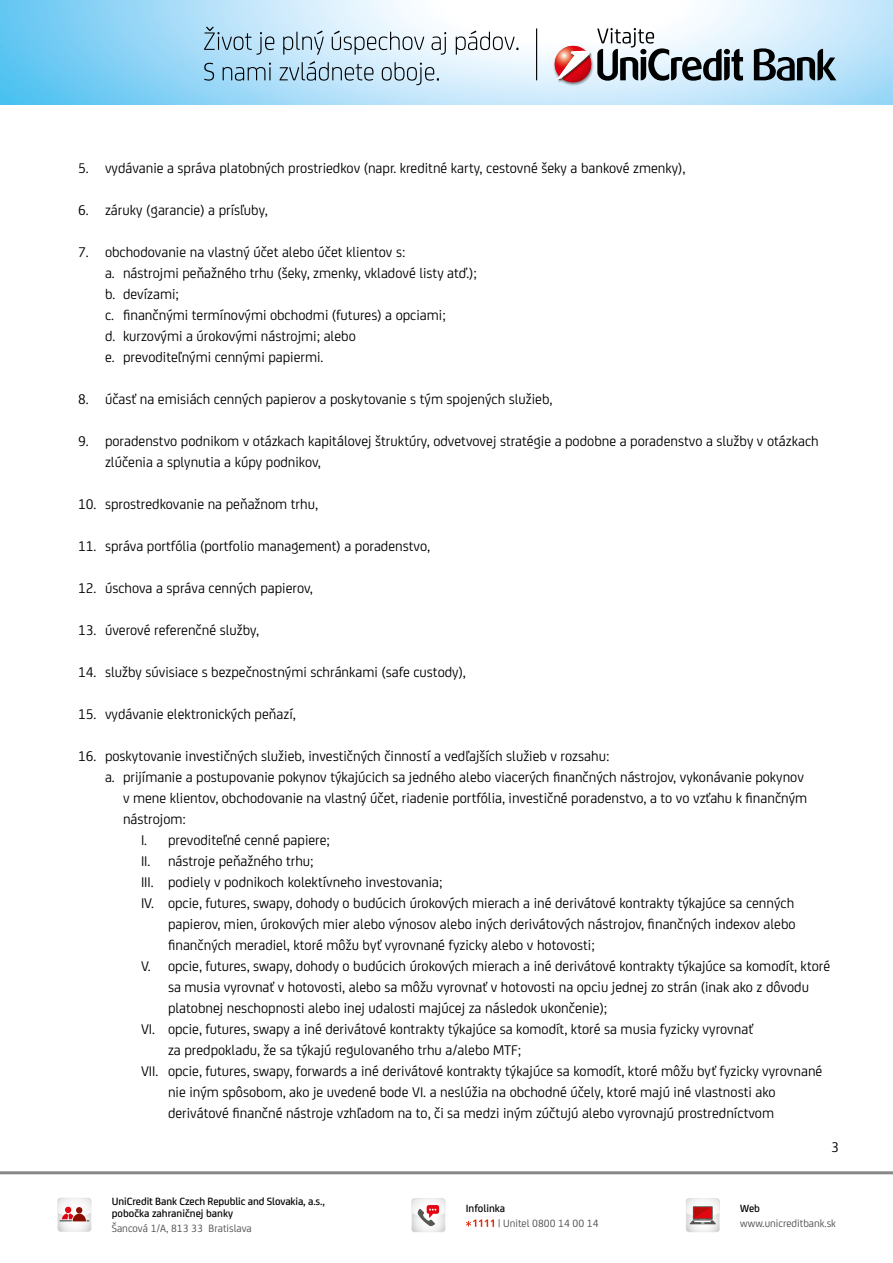
<style>
.page{position:relative;width:893px;height:1263px;background:#fff}
.page>*{position:absolute;margin:0;border:0;box-sizing:border-box;transform-origin:0 0}
.t1{font:15px/21px "Uni Credit";color:#000}
.t2{font:500 11.25px/12px "Uni Credit";letter-spacing:-.01em;color:#000}
.t3{font:11.25px "Uni Credit";color:#4a4a49}
</style>
<div class="page">
<img style="left:0;top:0;width:893px;height:104px">
<svg style="left:754px;top:48px;width:82px;height:33px;background:#6e808a"></svg>
<img style="left:553px;top:44px;width:41px;height:42px">
<svg style="left:555px;top:46px;width:36px;height:36px"></svg>
<img style="left:558px;top:51px;width:34px;height:32px">
<svg style="left:558px;top:51px;width:32px;height:29px"></svg>
<svg style="left:597px;top:28px;width:146px;height:53px"></svg>
<svg style="left:204px;top:27px;width:70px;height:28px;background:#a2c6da"></svg>
<svg style="left:283px;top:31px;width:41px;height:24px"></svg>
<svg style="left:332px;top:31px;width:92px;height:24px;background:#c2d0d9"></svg>
<svg style="left:432px;top:32px;width:14px;height:23px"></svg>
<svg style="left:456px;top:31px;width:62px;height:24px"></svg>
<svg style="left:204px;top:63px;width:10px;height:18px"></svg>
<svg style="left:223px;top:63px;width:48px;height:18px"></svg>
<svg style="left:279px;top:61px;width:94px;height:20px;background:#a1bdcd"></svg>
<svg style="left:382px;top:62px;width:57px;height:23px"></svg>
<hr style="left:536px;top:28px;width:1px;height:52px;background:#000">
<hr style="left:0;top:1171px;width:893px;height:3px;background:#878787">
<svg style="left:466px;top:1219px;width:28px;height:8px"></svg>
<svg style="left:411px;top:1198px;width:34px;height:34px"></svg>
<svg style="left:686px;top:1198px;width:34px;height:34px"></svg>
<svg style="left:57px;top:1198px;width:34px;height:34px"></svg>
<p class="t1" style="left:78px;top:156px;width:609px">5. vydávanie a správa platobných prostriedkov (napr. kreditné karty, cestovné šeky a bankové zmenky),</p>
<p class="t1" style="left:78px;top:198px;width:191px">6. záruky (garancie) a prísľuby,</p>
<p class="t1" style="left:105px;top:240px;width:374px;text-indent:-27px">7. obchodovanie na vlastný účet alebo účet klientov s:<br>a. nástrojmi peňažného trhu (šeky, zmenky, vkladové listy atď.); b. devízami;<br>c. finančnými termínovými obchodmi (futures) a opciami;<br>d. kurzovými a úrokovými nástrojmi; alebo<br>e. prevoditeľnými cennými papiermi.</p>
<p class="t1" style="left:78px;top:387px;width:476px">8. účasť na emisiách cenných papierov a poskytovanie s tým spojených služieb,</p>
<p class="t1" style="left:105px;top:429px;width:715px;text-indent:-27px">9. poradenstvo podnikom v otázkach kapitálovej štruktúry, odvetvovej stratégie a podobne a poradenstvo a služby v otázkach zlúčenia a splynutia a kúpy podnikov,</p>
<p class="t1" style="left:78px;top:492px;width:242px">10. sprostredkovanie na peňažnom trhu,</p>
<p class="t1" style="left:78px;top:534px;width:354px">11. správa portfólia (portfolio management) a poradenstvo,</p>
<p class="t1" style="left:78px;top:576px;width:236px">12. úschova a správa cenných papierov,</p>
<p class="t1" style="left:78px;top:618px;width:183px">13. úverové referenčné služby,</p>
<p class="t1" style="left:78px;top:660px;width:389px">14. služby súvisiace s bezpečnostnými schránkami (safe custody),</p>
<p class="t1" style="left:78px;top:702px;width:219px">15. vydávanie elektronických peňazí,</p>
<p class="t1" style="left:78px;top:744px;width:533px">16. poskytovanie investičných služieb, investičných činností a vedľajších služieb v rozsahu:</p>
<p class="t1" style="left:105px;top:765px;width:700px">a. prijímanie a postupovanie pokynov týkajúcich sa jedného alebo viacerých finančných nástrojov, vykonávanie pokynov</p>
<p class="t1" style="left:123px;top:786px;width:686px">v mene klientov, obchodovanie na vlastný účet, riadenie portfólia, investičné poradenstvo, a to vo vzťahu k finančným</p>
<p class="t1" style="left:123px;top:807px;width:65px">nástrojom:</p>
<p class="t1" style="left:141px;top:828px;width:191px">I. prevoditeľné cenné papiere;</p>
<p class="t1" style="left:141px;top:849px;width:174px">II. nástroje peňažného trhu;</p>
<p class="t1" style="left:141px;top:870px;width:303px">III. podiely v podnikoch kolektívneho investovania;</p>
<p class="t1" style="left:141px;top:891px;width:655px">IV. opcie, futures, swapy, dohody o budúcich úrokových mierach a iné derivátové kontrakty týkajúce sa cenných</p>
<p class="t1" style="left:168px;top:912px;width:629px">papierov, mien, úrokových mier alebo výnosov alebo iných derivátových nástrojov, finančných indexov alebo</p>
<p class="t1" style="left:168px;top:933px;width:428px">finančných meradiel, ktoré môžu byť vyrovnané fyzicky alebo v hotovosti;</p>
<p class="t1" style="left:141px;top:954px;width:691px">V. opcie, futures, swapy, dohody o budúcich úrokových mierach a iné derivátové kontrakty týkajúce sa komodít, ktoré</p>
<p class="t1" style="left:168px;top:975px;width:642px">sa musia vyrovnať v hotovosti, alebo sa môžu vyrovnať v hotovosti na opciu jednej zo strán (inak ako z dôvodu</p>
<p class="t1" style="left:168px;top:996px;width:441px">platobnej neschopnosti alebo inej udalosti majúcej za následok ukončenie);</p>
<p class="t1" style="left:141px;top:1017px;width:614px">VI. opcie, futures, swapy a iné derivátové kontrakty týkajúce sa komodít, ktoré sa musia fyzicky vyrovnať</p>
<p class="t1" style="left:168px;top:1038px;width:355px">za predpokladu, že sa týkajú regulovaného trhu a/alebo MTF;</p>
<p class="t1" style="left:141px;top:1059px;width:683px">VII. opcie, futures, swapy, forwards a iné derivátové kontrakty týkajúce sa komodít, ktoré môžu byť fyzicky vyrovnané</p>
<p class="t1" style="left:168px;top:1080px;width:609px">nie iným spôsobom, ako je uvedené bode VI. a neslúžia na obchodné účely, ktoré majú iné vlastnosti ako</p>
<p class="t1" style="left:168px;top:1101px;width:608px">derivátové finančné nástroje vzhľadom na to, či sa medzi iným zúčtujú alebo vyrovnajú prostredníctvom</p>
<p class="t2" style="left:112px;top:1195px;width:215px">UniCredit Bank Czech Republic and Slovakia, a.s., pobočka zahraničnej banky</p>
<p class="t3" style="left:112px;top:1221px;width:141px">Šancová 1/A, 813 33 Bratislava</p>
<p class="t2" style="left:466px;top:1201px;width:41px">Infolinka</p>
<p class="t3" style="left:498px;top:1215px;width:102px">| Unitel 0800 14 00 14</p>
<p class="t1" style="left:831px;top:1135px;width:9px">3</p>
<p class="t2" style="left:740px;top:1201px;width:21px">Web</p>
<p class="t3" style="left:740px;top:1215px;width:97px">www.unicreditbank.sk</p>
</div>
